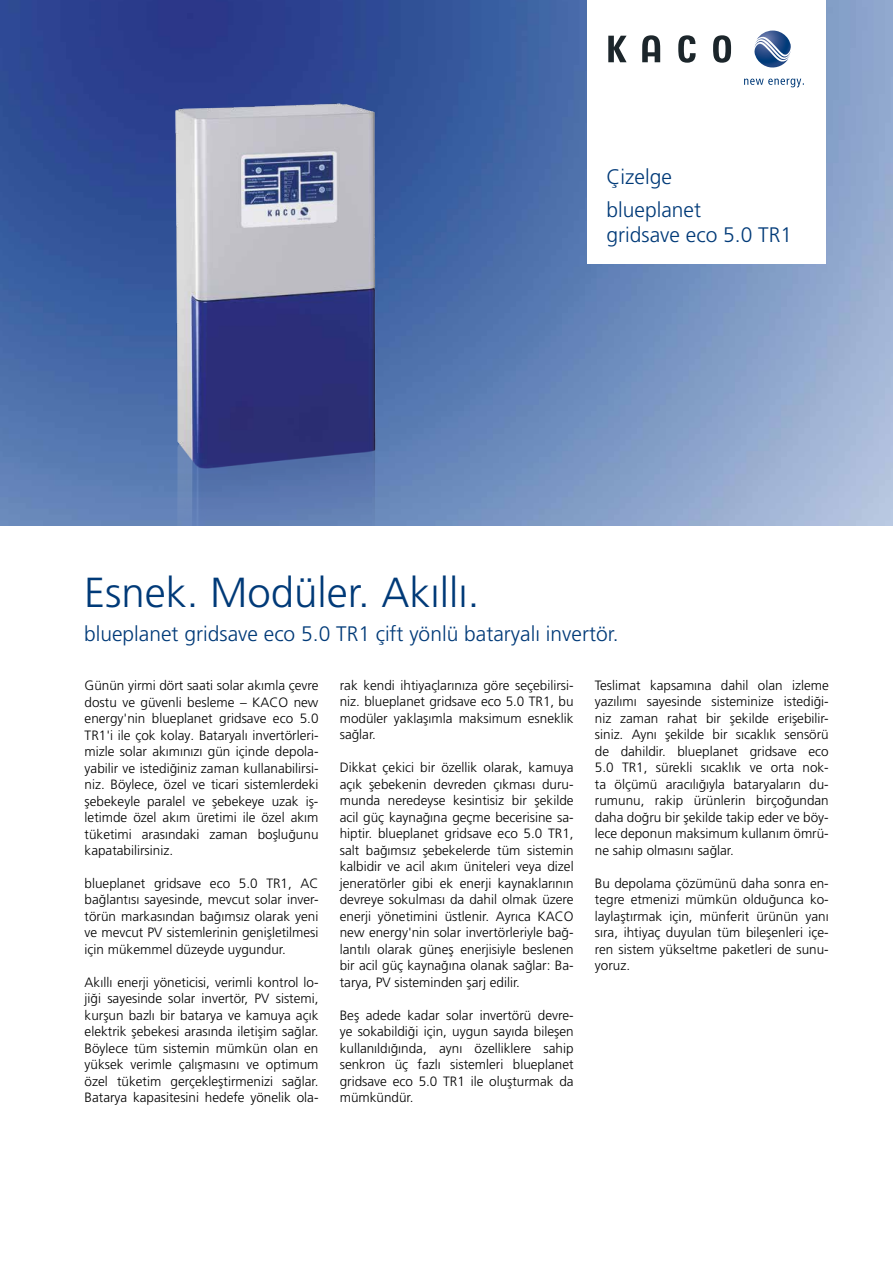
<style>
.page{position:relative;width:893px;height:1263px;background:#fff}
.page>*{position:absolute;margin:0;border:0;box-sizing:border-box;transform-origin:0 0}
.t1{font:300 42px "Frutiger LT Pro";color:#003a78}
.t2{font:300 21px/25.5px "Frutiger LT Pro";color:#003a78}
.t3{font:300 13.5px/16.5px "Frutiger LT Pro";color:#000;text-align:justify}
</style>
<div class="page">
<img style="left:0;top:0;width:893px;height:526px">
<img style="left:162px;top:96px;width:226px;height:430px">
<div style="left:587px;top:0;width:238px;height:264px;background:#fff"></div>
<svg style="left:608px;top:35px;width:123px;height:28px"></svg>
<svg style="left:754px;top:31px;width:37px;height:37px"></svg>
<svg style="left:744px;top:79px;width:60px;height:8px"></svg>
<h2 class="t2" style="left:607px;top:164px;width:67px">Çizelge</h2>
<h2 class="t2" style="left:607px;top:197px;width:187px">blueplanet<br>gridsave eco 5.0 TR1</h2>
<h1 class="t1" style="left:84px;top:568px;width:397px">Esnek. Modüler. Akıllı.</h1>
<h2 class="t2" style="left:84px;top:621px;width:536px">blueplanet gridsave eco 5.0 TR1 çift yönlü bataryalı invertör.</h2>
<p class="t3" style="left:85px;top:677px;width:235px">Günün yirmi dört saati solar akımla çevre dostu ve güvenli besleme – KACO new energy'nin blueplanet gridsave eco 5.0<br>TR1'i ile çok kolay. Bataryalı invertörleri&shy;mizle solar akımınızı gün içinde depola&shy;yabilir ve istediğiniz zaman kullanabilirsi&shy;niz. Böylece, özel ve ticari sistemlerdeki şebekeyle paralel ve şebekeye uzak iş&shy;letimde özel akım üretimi ile özel akım tüketimi arasındaki zaman boşluğunu kapatabilirsiniz.</p>
<p class="t3" style="left:85px;top:875px;width:235px">blueplanet gridsave eco 5.0 TR1, AC bağlantısı sayesinde, mevcut solar inver&shy;törün markasından bağımsız olarak yeni ve mevcut PV sistemlerinin genişletilmesi için mükemmel düzeyde uygundur.</p>
<p class="t3" style="left:85px;top:974px;width:235px">Akıllı enerji yöneticisi, verimli kontrol lo&shy;jiği sayesinde solar invertör, PV sistemi, kurşun bazlı bir batarya ve kamuya açık elektrik şebekesi arasında iletişim sağlar.<br>Böylece tüm sistemin mümkün olan en yüksek verimle çalışmasını ve optimum özel tüketim gerçekleştirmenizi sağlar.<br>Batarya kapasitesini hedefe yönelik ola-</p>
<p class="t3" style="left:340px;top:677px;width:235px">rak kendi ihtiyaçlarınıza göre seçebilirsi&shy;niz. blueplanet gridsave eco 5.0 TR1, bu modüler yaklaşımla maksimum esneklik sağlar.</p>
<p class="t3" style="left:340px;top:760px;width:235px">Dikkat çekici bir özellik olarak, kamuya açık şebekenin devreden çıkması duru&shy;munda neredeyse kesintisiz bir şekilde acil güç kaynağına geçme becerisine sa&shy;hiptir. blueplanet gridsave eco 5.0 TR1, salt bağımsız şebekelerde tüm sistemin kalbidir ve acil akım üniteleri veya dizel jeneratörler gibi ek enerji kaynaklarının devreye sokulması da dahil olmak üzere enerji yönetimini üstlenir. Ayrıca KACO new energy'nin solar invertörleriyle bağ&shy;lantılı olarak güneş enerjisiyle beslenen bir acil güç kaynağına olanak sağlar: Ba&shy;tarya, PV sisteminden şarj edilir.</p>
<p class="t3" style="left:340px;top:1007px;width:235px">Beş adede kadar solar invertörü devre&shy;ye sokabildiği için, uygun sayıda bileşen kullanıldığında, aynı özelliklere sahip senkron üç fazlı sistemleri blueplanet gridsave eco 5.0 TR1 ile oluşturmak da mümkündür.</p>
<p class="t3" style="left:595px;top:677px;width:235px">Teslimat kapsamına dahil olan izleme yazılımı sayesinde sisteminize istediği&shy;niz zaman rahat bir şekilde erişebilir&shy;siniz. Aynı şekilde bir sıcaklık sensörü de dahildir. blueplanet gridsave eco 5.0 TR1, sürekli sıcaklık ve orta nok&shy;ta ölçümü aracılığıyla bataryaların du&shy;rumunu, rakip ürünlerin birçoğundan daha doğru bir şekilde takip eder ve böy&shy;lece deponun maksimum kullanım ömrü&shy;ne sahip olmasını sağlar.</p>
<p class="t3" style="left:595px;top:875px;width:235px">Bu depolama çözümünü daha sonra en&shy;tegre etmenizi mümkün olduğunca ko&shy;laylaştırmak için, münferit ürünün yanı sıra, ihtiyaç duyulan tüm bileşenleri içe&shy;ren sistem yükseltme paketleri de sunu&shy;yoruz.</p>
</div>
